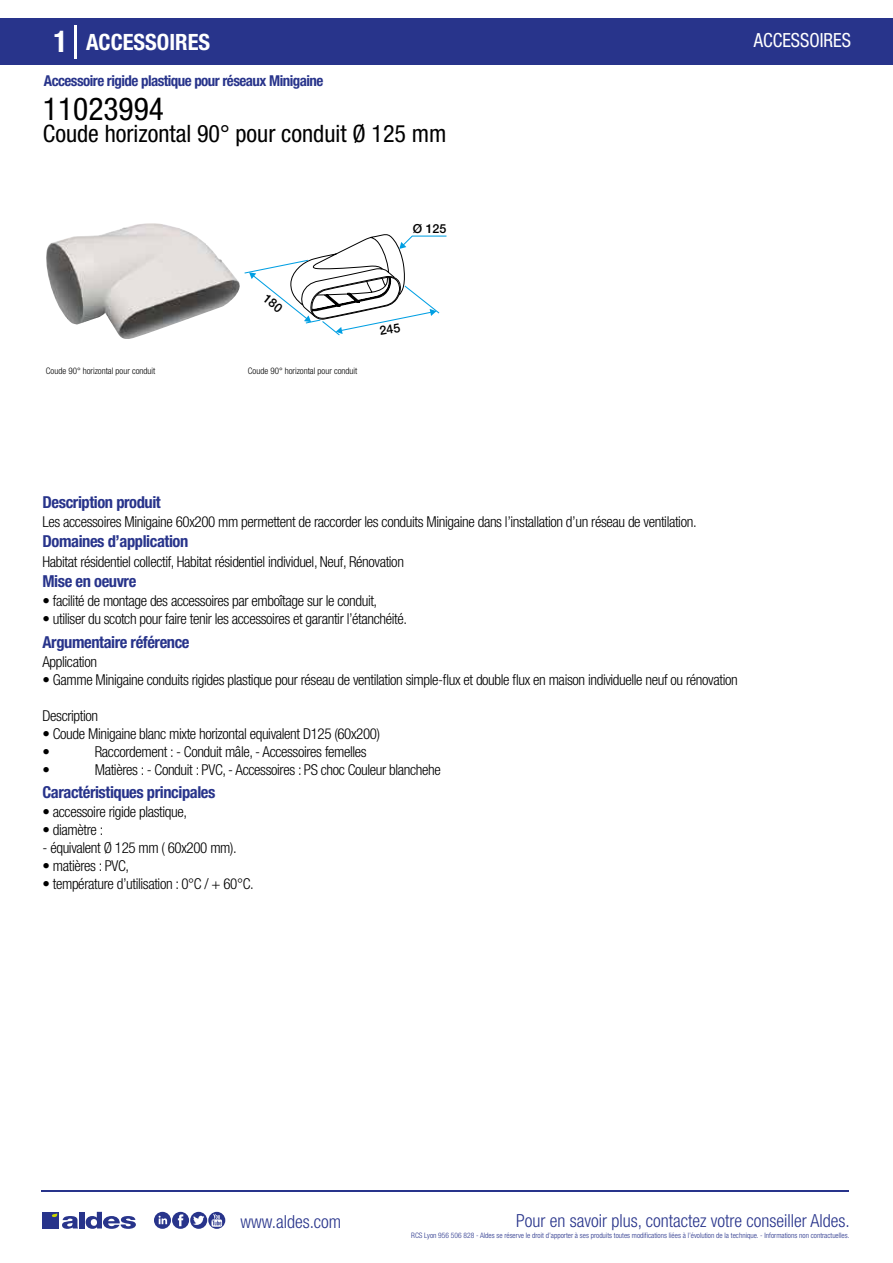
<style>
.page{position:relative;width:893px;height:1263px;background:#fff}
.page>*{position:absolute;margin:0;border:0;box-sizing:border-box;transform-origin:0 0}
.t1{font:condensed 31.5px "Helvetica Neue LT Std";color:#000}
.t2{font:condensed 24px "Helvetica Neue LT Std";color:#000}
.t3{font:700 condensed 22.5px "Helvetica Neue LT Std";color:#fff}
.t4{font:condensed 19.5px "Helvetica Neue LT Std";color:#fff;scale:.95 1}
.t5{font:300 condensed 18px "Helvetica Neue";color:#28348b}
.t6{font:700 condensed 16.5px "Helvetica Neue LT Std";letter-spacing:-.025em;color:#28348b}
.t7{font:300 condensed 15px/18px "Helvetica Neue LT Std";letter-spacing:-.025em;color:#000}
.t8{font:700 condensed 15px "Helvetica Neue LT Std";letter-spacing:-.035em;color:#28348b}
.t9{font:500 12.45px "Helvetica Neue";color:#000}
.t10{font:300 condensed 9px "Helvetica Neue";color:#000}
.t11{font:300 condensed 7.5px "Helvetica Neue";color:#28348b}
.s1{font-size:30px}
</style>
<div class="page">
<div style="left:0;top:18px;width:893px;height:46px;background:#28348b"></div>
<hr style="left:74px;top:25px;width:2px;height:33px;background:#fff">
<hr style="left:41px;top:1190px;width:808px;height:1px;background:#28348b">
<svg style="left:154px;top:1212px;width:71px;height:17px"></svg>
<div style="left:42px;top:1212px;width:17px;height:16px;background:#28348b"></div>
<div style="left:79px;top:1212px;width:5px;height:16px;background:#28348b"></div>
<svg style="left:86px;top:1212px;width:50px;height:17px"></svg>
<svg style="left:52px;top:1213px;width:26px;height:16px"></svg>
<svg style="left:46px;top:223px;width:400px;height:116px"></svg>
<h3 class="t3" style="left:54px;top:28px;width:158px"><span class="s1">1</span> ACCESSOIRES</h3>
<h3 class="t4" style="left:754px;top:29px;width:104px">ACCESSOIRES</h3>
<p class="t8" style="left:44px;top:71px;width:281px">Accessoire rigide plastique pour réseaux Minigaine</p>
<h1 class="t1" style="left:43px;top:91px;width:122px">11023994</h1>
<h2 class="t2" style="left:43px;top:120px;width:405px">Coude horizontal 90° pour conduit Ø 125 mm</h2>
<p class="t10" style="left:46px;top:365px;width:111px">Coude 90° horizontal pour conduit</p>
<p class="t10" style="left:248px;top:365px;width:111px">Coude 90° horizontal pour conduit</p>
<p class="t10" style="left:46px;top:365px;width:114px">Accessoires M nigaine 60x200 mm</p>
<p class="t9" style="left:413px;top:222px;width:35px">Ø 125</p>
<p class="t6" style="left:43px;top:492px;width:120px">Description produit</p>
<p class="t6" style="left:43px;top:531px;width:147px">Domaines d’application</p>
<p class="t6" style="left:43px;top:571px;width:95px">Mise en oeuvre</p>
<p class="t7" style="left:43px;top:513px;width:656px">Les accessoires Minigaine 60x200 mm permettent de raccorder les conduits Minigaine dans l’installation d’un réseau de ventilation.</p>
<p class="t7" style="left:43px;top:552px;width:363px">Habitat résidentiel collectif, Habitat résidentiel individuel, Neuf, Rénovation</p>
<p class="t7" style="left:43px;top:592px;width:336px">• facilité de montage des accessoires par emboîtage sur le conduit,</p>
<p class="t7" style="left:43px;top:610px;width:366px">• utiliser du scotch pour faire tenir les accessoires et garantir l’étanchéité.</p>
<p class="t6" style="left:43px;top:632px;width:149px">Argumentaire référence</p>
<p class="t7" style="left:43px;top:652px;width:56px">Application</p>
<p class="t7" style="left:43px;top:670px;width:697px">• Gamme Minigaine conduits rigides plastique pour réseau de ventilation simple-flux et double flux en maison individuelle neuf ou rénovation</p>
<p class="t7" style="left:43px;top:706px;width:57px">Description</p>
<p class="t7" style="left:43px;top:724px;width:339px">• Coude Minigaine blanc mixte horizontal equivalent D125 (60x200) •</p>
<p class="t7" style="left:95px;top:742px;width:273px">Raccordement : - Conduit mâle, - Accessoires femelles</p>
<p class="t7" style="left:43px;top:760px;width:9px">•</p>
<p class="t7" style="left:95px;top:760px;width:348px">Matières : - Conduit : PVC, - Accessoires : PS choc Couleur blanchehe</p>
<p class="t6" style="left:43px;top:782px;width:174px">Caractéristiques principales</p>
<p class="t7" style="left:43px;top:802px;width:146px">• accessoire rigide plastique,</p>
<p class="t7" style="left:43px;top:820px;width:62px">• diamètre :</p>
<p class="t7" style="left:43px;top:838px;width:196px">- équivalent Ø 125 mm ( 60x200 mm).</p>
<p class="t7" style="left:43px;top:856px;width:88px">• matières : PVC,</p>
<p class="t7" style="left:43px;top:874px;width:213px">• température d’utilisation : 0°C / + 60°C.</p>
<p class="t5" style="left:240px;top:1211px;width:102px">www.aldes.com</p>
<p class="t5" style="left:516px;top:1211px;width:335px">Pour en savoir plus, contactez votre conseiller Aldes.</p>
<p class="t11" style="left:411px;top:1230px;width:440px">RCS Lyon 956 506 828 - Aldes se réserve le droit d’apporter à ses produits toutes modifications liées à l’évolution de la technique. - Informations non contractuelles.</p>
</div>
